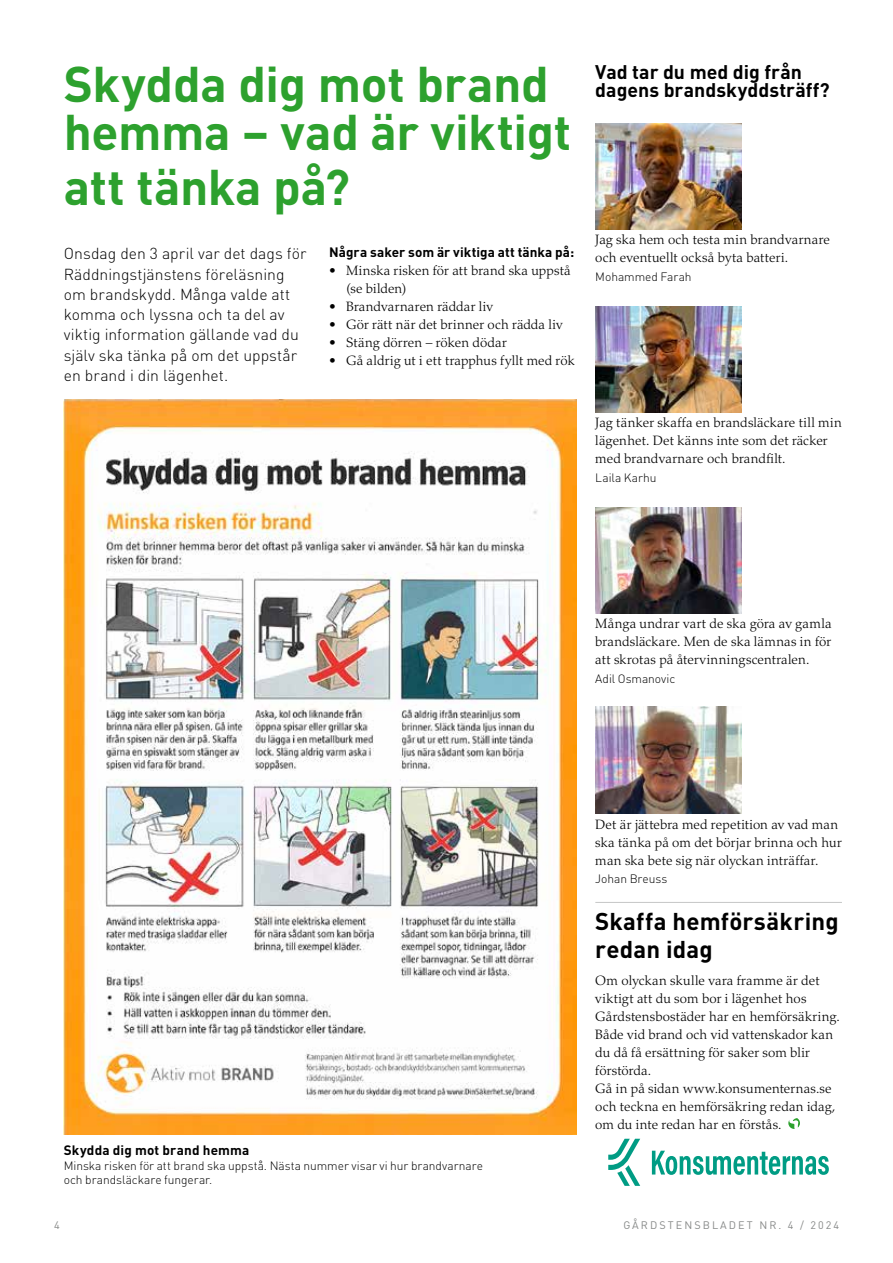
<style>
.page{position:relative;width:893px;height:1263px;background:#fff}
.page>*{position:absolute;margin:0;border:0;box-sizing:border-box;transform-origin:0 0}
.t1{font:700 49.5px/48px "DIN Pro";letter-spacing:-.005em;color:#2da12e}
.t2{font:700 24px/28.8px "DIN Pro";letter-spacing:.01em;color:#000}
.t3{font:700 19.5px/18px "DIN Pro";color:#000}
.t4{font:300 15.75px/20.2px "DIN Pro";color:#000}
.t5{font:300 13.5px/18px "Palatino LT Std";letter-spacing:.01em;color:#000}
.t6{font:700 13.5px "DIN Pro";letter-spacing:.01em;color:#000}
.t7{font:300 12px/14.4px "DIN Pro";letter-spacing:-.005em;color:#000}
.t8{font:10.8px "DIN Pro";letter-spacing:.19em;color:#878988}
</style>
<div class="page">
<svg style="left:788px;top:1118px;width:12px;height:11px"></svg>
<svg style="left:652px;top:1151px;width:177px;height:24px"></svg>
<svg style="left:608px;top:1139px;width:32px;height:47px"></svg>
<hr style="left:595px;top:902px;width:247px;height:1px;background:#c5c7c7">
<img style="left:64px;top:399px;width:512px;height:735px">
<img style="left:595px;top:123px;width:147px;height:107px">
<img style="left:595px;top:306px;width:147px;height:106px">
<img style="left:595px;top:507px;width:147px;height:106px">
<img style="left:595px;top:707px;width:147px;height:106px">
<h1 class="t1" style="left:64px;top:58px;width:509px">Skydda dig mot brand hemma – vad är viktigt</h1>
<h1 class="t1" style="left:64px;top:161px;width:288px">att tänka på?</h1>
<p class="t4" style="left:64px;top:243px;width:244px">Onsdag den 3 april var det dags för<br>Räddningstjänstens föreläsning om brandskydd. Många valde att komma och lyssna och ta del av viktig information gällande vad du själv ska tänka på om det uppstår en brand i din lägenhet.</p>
<p class="t6" style="left:329px;top:243px;width:247px">Några saker som är viktiga att tänka på:</p>
<p class="t5" style="left:346px;top:262px;width:226px;text-indent:-17px">• Minska risken för att brand ska uppstå (se bilden)</p>
<p class="t5" style="left:329px;top:298px;width:165px">• Brandvarnaren räddar liv</p>
<p class="t5" style="left:329px;top:316px;width:235px">• Gör rätt när det brinner och rädda liv</p>
<p class="t5" style="left:329px;top:334px;width:179px">• Stäng dörren – röken dödar</p>
<p class="t5" style="left:329px;top:352px;width:247px">• Gå aldrig ut i ett trapphus fyllt med rök</p>
<h3 class="t3" style="left:595px;top:62px;width:236px">Vad tar du med dig från dagens brandskyddsträff?</h3>
<p class="t5" style="left:595px;top:231px;width:236px">Jag ska hem och testa min brandvarnare och eventuellt också byta batteri.</p>
<p class="t7" style="left:595px;top:269px;width:98px">Mohammed Farah</p>
<p class="t5" style="left:595px;top:414px;width:248px">Jag tänker skaffa en brandsläckare till min lägenhet. Det känns inte som det räcker med brandvarnare och brandfilt.</p>
<p class="t7" style="left:595px;top:469px;width:63px">Laila Karhu</p>
<p class="t6" style="left:64px;top:1141px;width:187px">Skydda dig mot brand hemma</p>
<p class="t7" style="left:64px;top:1158px;width:421px">Minska risken för att brand ska uppstå. Nästa nummer visar vi hur brandvarnare och brandsläckare fungerar.</p>
<p class="t5" style="left:595px;top:614px;width:238px;text-align:justify">Många undrar vart de ska göra av gamla brandsläckare. Men de ska lämnas in för att skrotas på återvinningscentralen.</p>
<p class="t7" style="left:595px;top:670px;width:82px">Adil Osmanovic</p>
<p class="t5" style="left:595px;top:815px;width:248px">Det är jättebra med repetition av vad man ska tänka på om det börjar brinna och hur man ska bete sig när olyckan inträffar.</p>
<p class="t7" style="left:595px;top:871px;width:74px">Johan Breuss</p>
<h2 class="t2" style="left:595px;top:905px;width:245px">Skaffa hemförsäkring redan idag</h2>
<p class="t5" style="left:595px;top:971px;width:246px">Om olyckan skulle vara framme är det viktigt att du som bor i lägenhet hos Gårdstensbostäder har en hemförsäkring.<br>Både vid brand och vid vattenskador kan du då få ersättning för saker som blir förstörda.<br>Gå in på sidan www.konsumenternas.se och teckna en hemförsäkring redan idag, om du inte redan har en förstås.</p>
<p class="t8" style="left:54px;top:1217px;width:7px">4</p>
<p class="t8" style="left:623px;top:1217px;width:217px">GÅRDSTENSBLADET NR. 4 / 2024</p>
</div>
